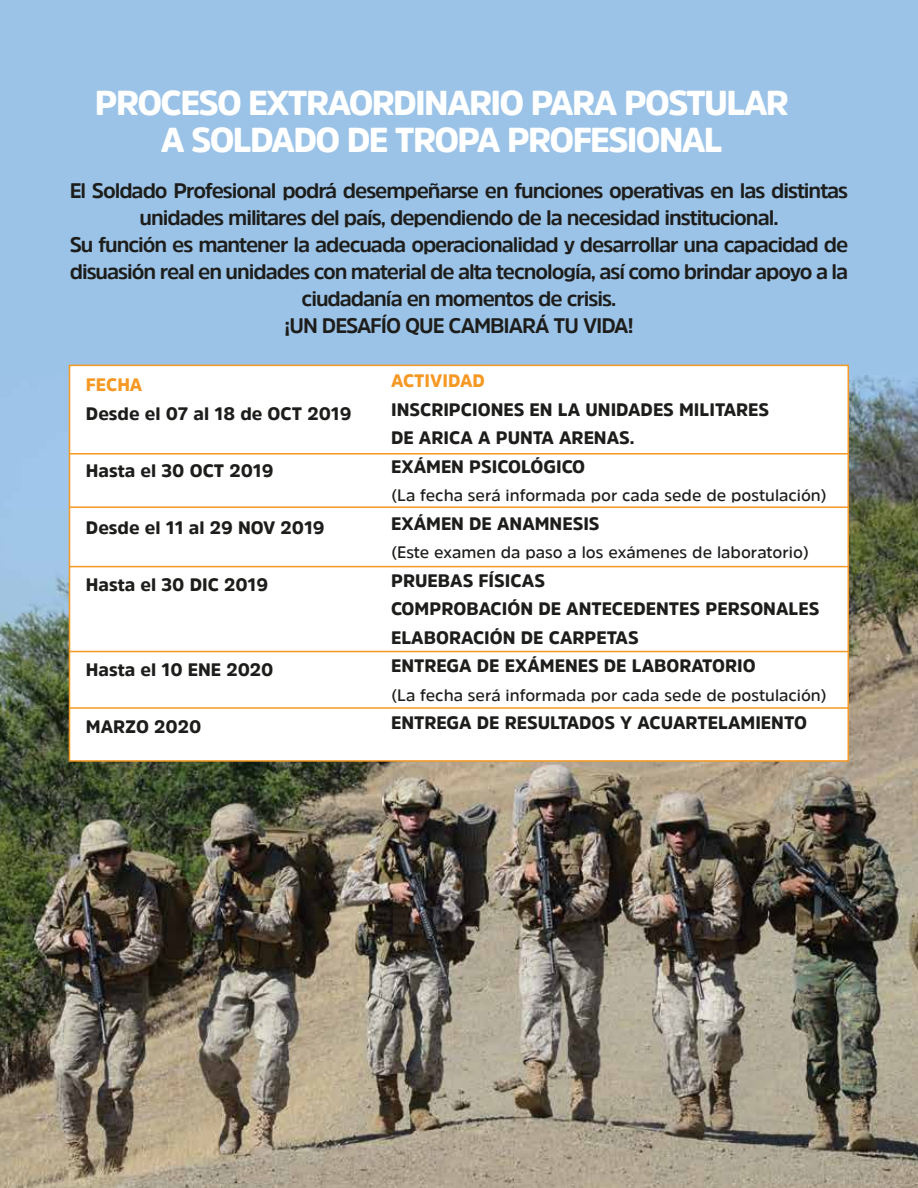
<style>
.page{position:relative;width:918px;height:1188px;background:#fff}
.page>*{position:absolute;margin:0;border:0;box-sizing:border-box;transform-origin:0 0}
.t1{font:900 34.5px/37.5px "Amsi Pro";letter-spacing:-.05em;color:#fff;text-align:center}
.t2{font:700 21px/27px "Amsi Pro";letter-spacing:-.05em;color:#1d1d1b;text-align:center}
.t3{font:900 18px/28.5px "Amsi Pro";color:#1d1d1b}
.t4{font:900 18px "Amsi Pro";color:#f59924}
.t5{font:600 16.5px "Amsi Pro";color:#1d1d1b}
</style>
<div class="page">
<img style="left:0;top:375px;width:918px;height:813px">
<div style="left:0;top:0;width:918px;height:375px;background:#9bc3e7"></div>
<div style="left:69px;top:365px;width:780px;height:397px;background:#fff;border:2px solid #f59924"></div>
<hr style="left:69px;top:453px;width:779px;height:2px;background:#f59924">
<hr style="left:69px;top:506px;width:779px;height:2px;background:#f59924">
<hr style="left:69px;top:566px;width:779px;height:1px;background:#f59924">
<hr style="left:69px;top:651px;width:779px;height:1px;background:#f59924">
<hr style="left:69px;top:707px;width:779px;height:2px;background:#f59924">
<h1 class="t1" style="left:95px;top:83px;width:696px">PROCESO EXTRAORDINARIO PARA POSTULAR<br>A SOLDADO DE TROPA PROFESIONAL</h1>
<p class="t2" style="left:70px;top:176px;width:780px">El Soldado Profesional podrá desempeñarse en funciones operativas en las distintas unidades militares del país, dependiendo de la necesidad institucional.<br>Su función es mantener la adecuada operacionalidad y desarrollar una capacidad de disuasión real en unidades con material de alta tecnología, así como brindar apoyo a la ciudadanía en momentos de crisis.<br>¡UN DESAFÍO QUE CAMBIARÁ TU VIDA!</p>
<p class="t4" style="left:86px;top:373px;width:58px">FECHA</p>
<p class="t3" style="left:86px;top:399px;width:267px">Desde el 07 al 18 de OCT 2019</p>
<p class="t3" style="left:86px;top:456px;width:189px">Hasta el 30 OCT 2019</p>
<p class="t3" style="left:86px;top:513px;width:240px">Desde el 11 al 29 NOV 2019</p>
<p class="t3" style="left:86px;top:570px;width:184px">Hasta el 30 DIC 2019</p>
<p class="t3" style="left:86px;top:656px;width:189px">Hasta el 10 ENE 2020</p>
<p class="t3" style="left:86px;top:713px;width:117px">MARZO 2020</p>
<p class="t4" style="left:391px;top:369px;width:95px">ACTIVIDAD</p>
<p class="t3" style="left:391px;top:395px;width:380px">INSCRIPCIONES EN LA UNIDADES MILITARES<br>DE ARICA A PUNTA ARENAS.<br>EXÁMEN PSICOLÓGICO</p>
<p class="t5" style="left:391px;top:484px;width:437px">(La fecha será informada por cada sede de postulación)</p>
<p class="t3" style="left:391px;top:509px;width:210px">EXÁMEN DE ANAMNESIS</p>
<p class="t5" style="left:391px;top:541px;width:420px">(Este examen da paso a los exámenes de laboratorio)</p>
<p class="t3" style="left:391px;top:566px;width:430px">PRUEBAS FÍSICAS<br>COMPROBACIÓN DE ANTECEDENTES PERSONALES<br>ELABORACIÓN DE CARPETAS<br>ENTREGA DE EXÁMENES DE LABORATORIO</p>
<p class="t5" style="left:391px;top:684px;width:437px">(La fecha será informada por cada sede de postulación)</p>
<p class="t3" style="left:391px;top:708px;width:418px">ENTREGA DE RESULTADOS Y ACUARTELAMIENTO</p>
</div>
